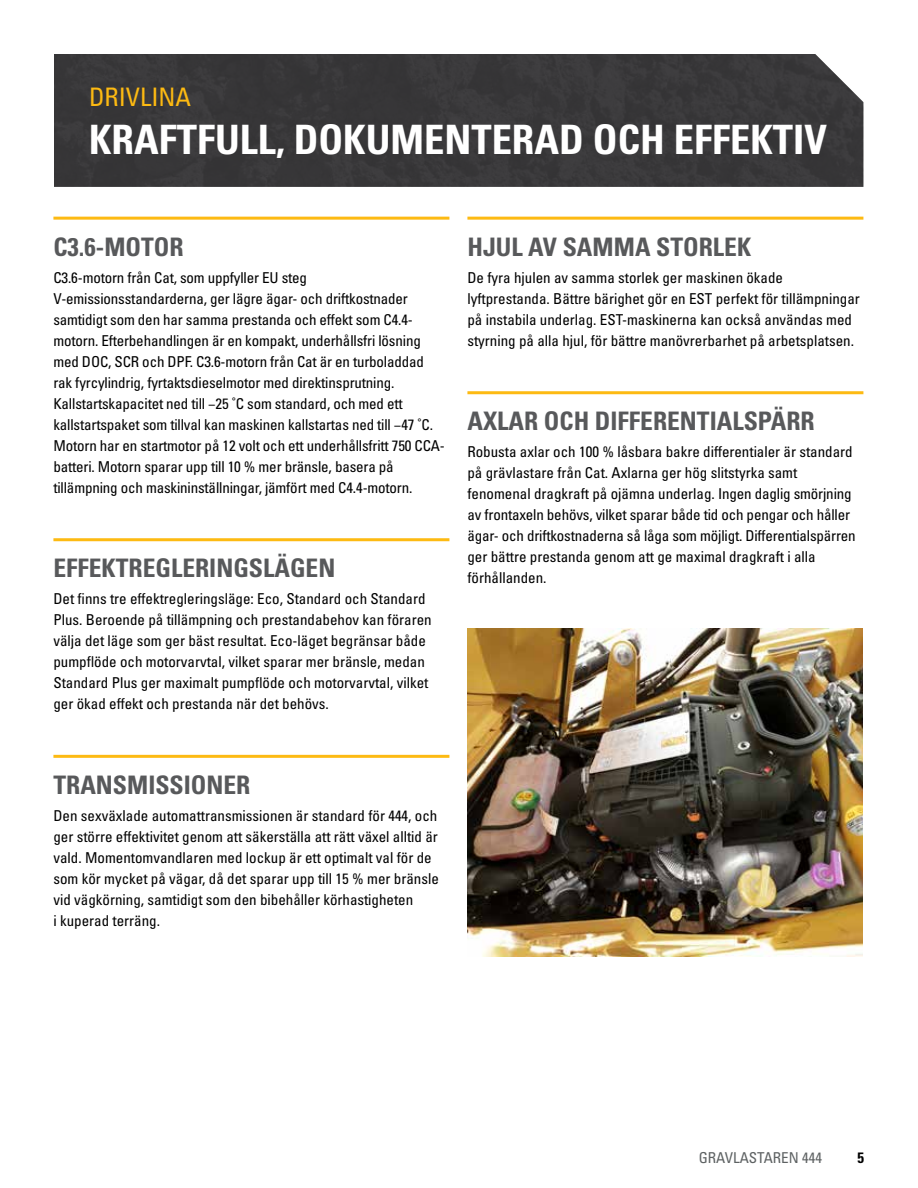
<style>
.page{position:relative;width:918px;height:1188px;background:#fff}
.page>*{position:absolute;margin:0;border:0;box-sizing:border-box;transform-origin:0 0}
.t1{font:40.5px "Univers LTCYR 67 Bold Cond";color:#fff}
.t2{font:25.5px "Univers LTCYR 67 Bold Cond";color:#58595b}
.t3{font:condensed 25.5px "Univers LTCYR 57";color:#fdba12}
.t4{font:condensed 15px/21px "Univers LTCYR 57";color:#000}
.t5{font:condensed 15px "Univers LTCYR 57";color:#5e6263}
.t6{font:15px "Univers LTCYR 67 Bold Cond";color:#000}
</style>
<div class="page">
<div style="left:54px;top:54px;width:809px;height:133px;background:#383739"></div>
<hr style="left:53px;top:217px;width:396px;height:3px;background:#fdba12">
<hr style="left:53px;top:538px;width:396px;height:3px;background:#fdba12">
<hr style="left:53px;top:755px;width:396px;height:3px;background:#fdba12">
<hr style="left:467px;top:217px;width:396px;height:3px;background:#fdba12">
<hr style="left:467px;top:391px;width:396px;height:3px;background:#fdba12">
<img style="left:467px;top:628px;width:396px;height:329px">
<h2 class="t3" style="left:89px;top:81px;width:104px">DRIVLINA</h2>
<h1 class="t1" style="left:89px;top:115px;width:739px">KRAFTFULL, DOKUMENTERAD OCH EFFEKTIV</h1>
<h2 class="t2" style="left:53px;top:231px;width:132px">C3.6-MOTOR</h2>
<p class="t4" style="left:53px;top:266px;width:393px">C3.6-motorn från Cat, som uppfyller EU steg V-emissionsstandarderna, ger lägre ägar- och driftkostnader samtidigt som den har samma prestanda och effekt som C4.4- motorn. Efterbehandlingen är en kompakt, underhållsfri lösning med DOC, SCR och DPF. C3.6-motorn från Cat är en turboladdad rak fyrcylindrig, fyrtaktsdieselmotor med direktinsprutning.<br>Kallstartskapacitet ned till −25 ˚C som standard, och med ett kallstartspaket som tillval kan maskinen kallstartas ned till −47 ˚C.<br>Motorn har en startmotor på 12 volt och ett underhållsfritt 750 CCA&shy;batteri. Motorn sparar upp till 10 % mer bränsle, basera på tillämpning och maskininställningar, jämfört med C4.4-motorn.</p>
<h2 class="t2" style="left:53px;top:553px;width:283px">EFFEKTREGLERINGSLÄGEN</h2>
<p class="t4" style="left:53px;top:588px;width:380px">Det finns tre effektregleringsläge: Eco, Standard och Standard Plus. Beroende på tillämpning och prestandabehov kan föraren välja det läge som ger bäst resultat. Eco-läget begränsar både pumpflöde och motorvarvtal, vilket sparar mer bränsle, medan Standard Plus ger maximalt pumpflöde och motorvarvtal, vilket ger ökad effekt och prestanda när det behövs.</p>
<h2 class="t2" style="left:467px;top:231px;width:285px">HJUL AV SAMMA STORLEK</h2>
<p class="t4" style="left:467px;top:266px;width:394px">De fyra hjulen av samma storlek ger maskinen ökade lyftprestanda. Bättre bärighet gör en EST perfekt för tillämpningar på instabila underlag. EST-maskinerna kan också användas med styrning på alla hjul, för bättre manövrerbarhet på arbetsplatsen.</p>
<h2 class="t2" style="left:467px;top:406px;width:349px">AXLAR OCH DIFFERENTIALSPÄRR</h2>
<p class="t4" style="left:467px;top:441px;width:390px">Robusta axlar och 100 % låsbara bakre differentialer är standard på grävlastare från Cat. Axlarna ger hög slitstyrka samt fenomenal dragkraft på ojämna underlag. Ingen daglig smörjning av frontaxeln behövs, vilket sparar både tid och pengar och håller ägar- och driftkostnaderna så låga som möjligt. Differentialspärren ger bättre prestanda genom att ge maximal dragkraft i alla förhållanden.</p>
<h2 class="t2" style="left:53px;top:769px;width:198px">TRANSMISSIONER</h2>
<p class="t4" style="left:53px;top:805px;width:387px">Den sexväxlade automattransmissionen är standard för 444, och ger större effektivitet genom att säkerställa att rätt växel alltid är vald. Momentomvandlaren med lockup är ett optimalt val för de som kör mycket på vägar, då det sparar upp till 15 % mer bränsle vid vägkörning, samtidigt som den bibehåller körhastigheten<br>i kuperad terräng.</p>
<p class="t5" style="left:699px;top:1148px;width:125px">GRAVLASTAREN 444</p>
<p class="t6" style="left:857px;top:1148px;width:8px">5</p>
</div>
